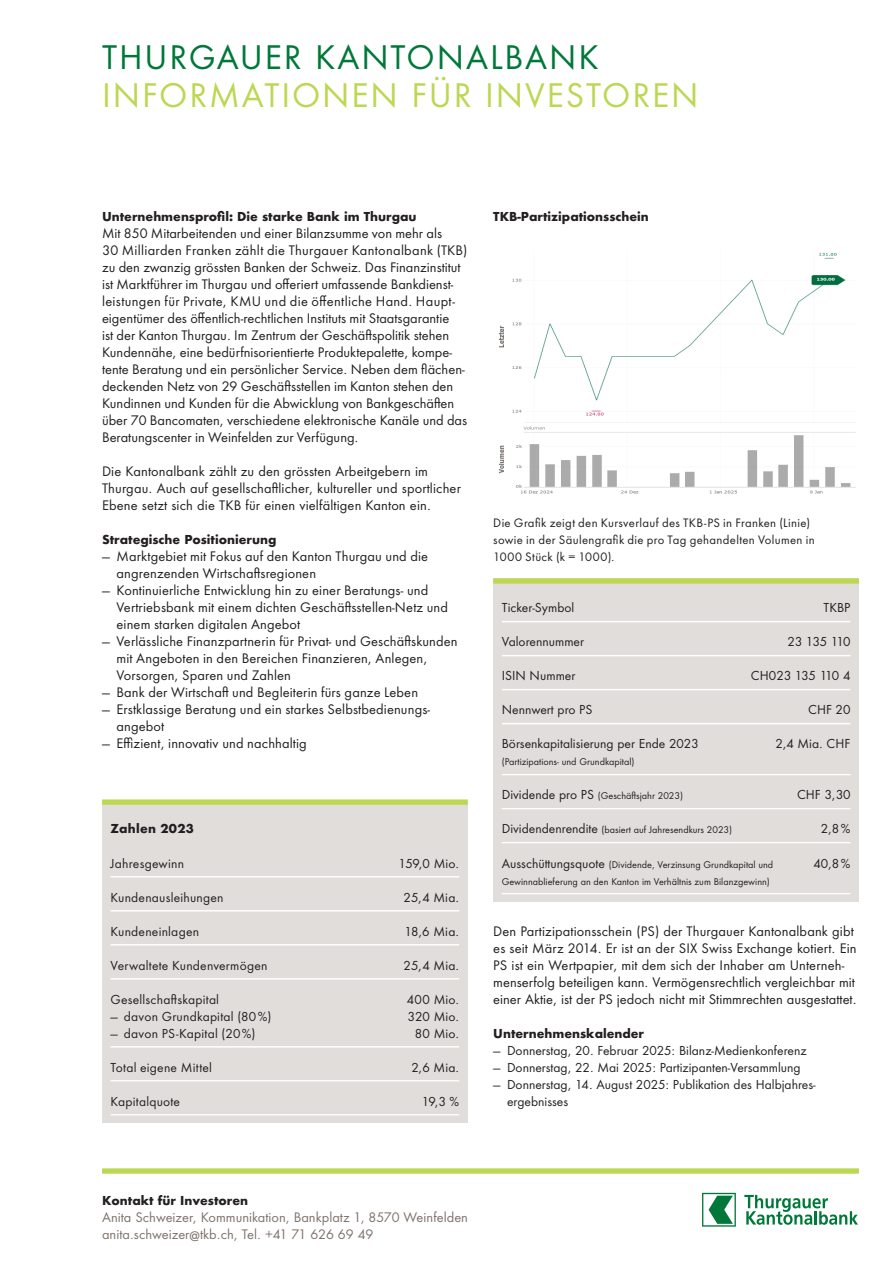
<style>
.page{position:relative;width:893px;height:1263px;background:#fff}
.page>*{position:absolute;margin:0;border:0;box-sizing:border-box;transform-origin:0 0}
.t1{font:31.5px "TKB Futura ND";letter-spacing:.06em;color:#bcd752}
.t2{font:31.5px "TKB Futura ND";letter-spacing:.06em;color:#00783a}
.t3{font:12.75px/17px "TKB Futura ND";letter-spacing:.01em;color:#231f20}
.t4{font:12.75px/17px "TKB Futura ND";color:#80736c}
.t5{font:12px "TKB Futura ND";color:#231f20}
.t6{font:700 12px "TKB Futura ND";color:#231f20}
.t7{font:12px "TKB Futura ND";letter-spacing:.02em;color:#231f20}
.t8{font:700 12px "TKB Futura ND";letter-spacing:.025em;color:#231f20}
.t9{font:11.25px/17px "TKB Futura ND";letter-spacing:.03em;color:#231f20}
.t10{font:9px "TKB Futura ND";color:#231f20}
.s1{font-size:12px}
.s2{color:#fff}
</style>
<div class="page">
<div style="left:102px;top:1168px;width:757px;height:6px;background:#bcd752"></div>
<svg style="left:702px;top:1193px;width:34px;height:33px"></svg>
<svg style="left:744px;top:1195px;width:114px;height:30px"></svg>
<div style="left:493px;top:578px;width:366px;height:323px;background:#e1dddb"></div>
<hr style="left:502px;top:621px;width:348px;height:1px;background:#fff">
<hr style="left:502px;top:655px;width:348px;height:1px;background:#fff">
<hr style="left:502px;top:689px;width:348px;height:1px;background:#fff">
<hr style="left:502px;top:723px;width:348px;height:1px;background:#fff">
<hr style="left:502px;top:774px;width:348px;height:1px;background:#fff">
<hr style="left:502px;top:808px;width:348px;height:1px;background:#fff">
<hr style="left:502px;top:842px;width:348px;height:1px;background:#fff">
<hr style="left:502px;top:893px;width:348px;height:1px;background:#fff">
<div style="left:493px;top:578px;width:366px;height:6px;background:#bcd752"></div>
<div style="left:102px;top:801px;width:366px;height:322px;background:#e1dddb"></div>
<hr style="left:111px;top:876px;width:348px;height:1px;background:#fff">
<hr style="left:111px;top:910px;width:348px;height:1px;background:#fff">
<hr style="left:111px;top:944px;width:348px;height:1px;background:#fff">
<hr style="left:111px;top:978px;width:348px;height:1px;background:#fff">
<hr style="left:111px;top:1046px;width:348px;height:1px;background:#fff">
<hr style="left:111px;top:1080px;width:348px;height:1px;background:#fff">
<hr style="left:111px;top:1114px;width:348px;height:1px;background:#fff">
<div style="left:102px;top:799px;width:366px;height:6px;background:#bcd752"></div>
<img style="left:499px;top:253px;width:357px;height:241px">
<h1 class="t2" style="left:102px;top:34px;width:498px">THURGAUER KANTONALBANK</h1>
<h1 class="t1" style="left:102px;top:72px;width:598px">INFORMATIONEN FÜR INVESTOREN</h1>
<p class="t6" style="left:102px;top:209px;width:316px">Unternehmensprofil: Die starke Bank im Thurgau</p>
<p class="t3" style="left:102px;top:224px;width:367px">Mit 850 Mitarbeitenden und einer Bilanzsumme von mehr als<br>30 Milliarden Franken zählt die Thurgauer Kantonalbank (TKB) zu den zwanzig grössten Banken der Schweiz. Das Finanzinstitut ist Marktführer im Thurgau und offeriert umfassende Bankdienst&shy;leistungen für Private, KMU und die öffentliche Hand. Haupt&shy;eigentümer des öffentlich-rechtlichen Instituts mit Staatsgarantie<br>ist der Kanton Thurgau. Im Zentrum der Geschäftspolitik stehen Kundennähe, eine bedürfnisorientierte Produktepalette, kompe&shy;tente Beratung und ein persönlicher Service. Neben dem flächen&shy;deckenden Netz von 29 Geschäftsstellen im Kanton stehen den Kundinnen und Kunden für die Abwicklung von Bankgeschäften über 70 Bancomaten, verschiedene elektronische Kanäle und das Beratungscenter in Weinfelden zur Verfügung.</p>
<p class="t3" style="left:102px;top:462px;width:360px">Die Kantonalbank zählt zu den grössten Arbeitgebern im<br>Thurgau. Auch auf gesellschaftlicher, kultureller und sportlicher<br>Ebene setzt sich die TKB für einen vielfältigen Kanton ein.</p>
<p class="t6" style="left:102px;top:532px;width:176px">Strategische Positionierung</p>
<p class="t3" style="left:117px;top:547px;width:313px;text-indent:-14px">— Marktgebiet mit Fokus auf den Kanton Thurgau und die angrenzenden Wirtschaftsregionen</p>
<p class="t3" style="left:117px;top:581px;width:333px;text-indent:-14px">— Kontinuierliche Entwicklung hin zu einer Beratungs- und<br>Vertriebsbank mit einem dichten Geschäftsstellen-Netz und einem starken digitalen Angebot</p>
<p class="t3" style="left:117px;top:632px;width:343px;text-indent:-14px">— Verlässliche Finanzpartnerin für Privat- und Geschäftskunden mit Angeboten in den Bereichen Finanzieren, Anlegen,<br>Vorsorgen, Sparen und Zahlen</p>
<p class="t3" style="left:102px;top:683px;width:318px">— Bank der Wirtschaft und Begleiterin fürs ganze Leben</p>
<p class="t3" style="left:117px;top:700px;width:315px;text-indent:-14px">— Erstklassige Beratung und ein starkes Selbstbedienungs&shy;angebot</p>
<p class="t3" style="left:102px;top:735px;width:206px">— Effizient, innovativ und nachhaltig</p>
<p class="t8" style="left:111px;top:821px;width:85px">Zahlen 2023</p>
<p class="t5" style="left:111px;top:854px;width:75px">Jahresgewinn</p>
<p class="t5" style="left:399px;top:854px;width:62px">159,0 Mio.</p>
<p class="t7" style="left:111px;top:888px;width:115px">Kundenausleihungen</p>
<p class="t5" style="left:404px;top:888px;width:57px">25,4 Mia.</p>
<p class="t7" style="left:111px;top:922px;width:90px">Kundeneinlagen</p>
<p class="t5" style="left:405px;top:922px;width:56px">18,6 Mia.</p>
<p class="t7" style="left:111px;top:956px;width:158px">Verwaltete Kundenvermögen</p>
<p class="t5" style="left:404px;top:956px;width:57px">25,4 Mia.</p>
<p class="t7" style="left:111px;top:990px;width:110px">Gesellschaftskapital</p>
<p class="t5" style="left:407px;top:990px;width:54px">400 Mio.</p>
<p class="t7" style="left:111px;top:1007px;width:162px">— davon Grundkapital (80%)</p>
<p class="t5" style="left:408px;top:1007px;width:53px">320 Mio.</p>
<p class="t5" style="left:111px;top:1024px;width:146px">— davon PS-Kapital (20%)</p>
<p class="t5" style="left:415px;top:1024px;width:46px">80 Mio.</p>
<p class="t7" style="left:111px;top:1058px;width:103px">Total eigene Mittel</p>
<p class="t5" style="left:411px;top:1058px;width:49px">2,6 Mia.</p>
<p class="t5" style="left:111px;top:1092px;width:71px">Kapitalquote</p>
<p class="t5" style="left:422px;top:1092px;width:39px">19,3 %</p>
<p class="t6" style="left:493px;top:209px;width:157px">TKB-Partizipationsschein</p>
<p class="t9" style="left:493px;top:514px;width:323px">Die Grafik zeigt den Kursverlauf des TKB-PS in Franken (Linie) sowie in der Säulengrafik die pro Tag gehandelten Volumen in<br>1000 Stück (k = 1000).</p>
<p class="t5" style="left:502px;top:599px;width:74px">Ticker-Symbol</p>
<p class="t5" style="left:824px;top:599px;width:28px">TKBP</p>
<p class="t5" style="left:502px;top:633px;width:84px">Valorennummer</p>
<p class="t5" style="left:787px;top:633px;width:64px">23 135 110</p>
<p class="t5" style="left:502px;top:667px;width:75px">ISIN Nummer</p>
<p class="t5" style="left:751px;top:667px;width:101px">CH023 135 110 4</p>
<p class="t5" style="left:502px;top:701px;width:92px">Nennwert pro PS</p>
<p class="t5" style="left:808px;top:701px;width:44px">CHF 20</p>
<p class="t5" style="left:502px;top:735px;width:198px">Börsenkapitalisierung per Ende 2023</p>
<p class="t5" style="left:775px;top:735px;width:77px">2,4 Mia. CHF</p>
<p class="t10" style="left:502px;top:755px;width:134px">(Partizipations- und Grundkapital)</p>
<p class="t10" style="left:502px;top:789px;width:183px"><span class="s1">Dividende pro PS</span> (Geschäftsjahr 2023)</p>
<p class="t5" style="left:797px;top:786px;width:55px">CHF 3,30</p>
<p class="t10" style="left:502px;top:823px;width:232px"><span class="s1">Dividendenrendite</span> (basiert auf Jahresendkurs 2023)</p>
<p class="t5" style="left:821px;top:820px;width:31px">2,8%</p>
<p class="t10" style="left:502px;top:857px;width:273px"><span class="s1">Ausschüttungsquote</span> (Dividende, Verzinsung Grundkapital und</p>
<p class="t5" style="left:813px;top:854px;width:39px">40,8%</p>
<p class="t10" style="left:502px;top:874px;width:270px">Gewinnablieferung an den Kanton im Verhältnis zum Bilanzgewinn)</p>
<p class="t3" style="left:493px;top:922px;width:365px">Den Partizipationsschein (PS) der Thurgauer Kantonalbank gibt es seit März 2014. Er ist an der SIX Swiss Exchange kotiert. Ein PS ist ein Wertpapier, mit dem sich der Inhaber am Unterneh&shy;menserfolg beteiligen kann. Vermögensrechtlich vergleichbar mit einer Aktie, ist der PS jedoch nicht mit Stimmrechten ausgestattet.</p>
<p class="t6" style="left:493px;top:1025px;width:152px">Unternehmenskalender</p>
<p class="t5" style="left:493px;top:1041px;width:315px">— Donnerstag, 20. Februar 2025: Bilanz-Medienkonferenz</p>
<p class="t5" style="left:493px;top:1058px;width:309px">— Donnerstag, 22. Mai 2025: Partizipanten-Versammlung</p>
<p class="t5" style="left:493px;top:1075px;width:324px">— Donnerstag, 14. August 2025: Publikation des Halbjahres-</p>
<p class="t5" style="left:493px;top:1092px;width:76px"><span class="s2">—</span> ergebnisses</p>
<p class="t6" style="left:102px;top:1192px;width:148px">Kontakt für Investoren</p>
<p class="t4" style="left:102px;top:1208px;width:367px">Anita Schweizer, Kommunikation, Bankplatz 1, 8570 Weinfelden anita.schweizer@tkb.ch, Tel. +41 71 626 69 49</p>
</div>
